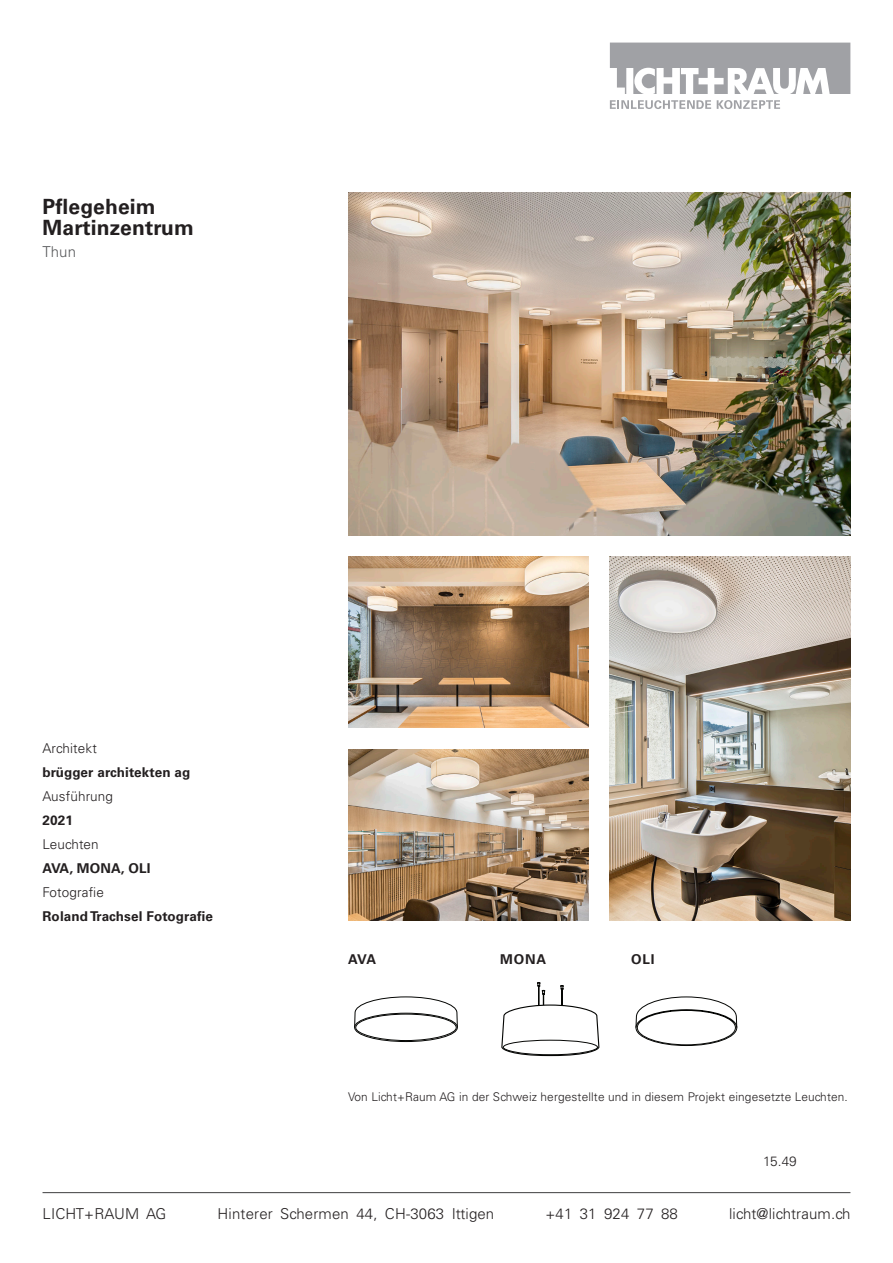
<style>
.page{position:relative;width:893px;height:1263px;background:#fff}
.page>*{position:absolute;margin:0;border:0;box-sizing:border-box;transform-origin:0 0}
.t1{font:700 21px/21px "Univers LT Std";letter-spacing:.01em;color:#231f20}
.t2{font:300 15px "Univers LT Std";letter-spacing:.01em;color:#231f20}
.t3{font:300 15px "Univers LT Std";color:#57585a}
.t4{font:700 13.5px "Univers LT Std";letter-spacing:.01em;color:#231f20}
.t5{font:300 13.5px "Univers LT Std";letter-spacing:.01em;color:#231f20}
.t6{font:300 12px "Univers LT Std";letter-spacing:.01em;color:#231f20}
</style>
<div class="page">
<hr style="left:43px;top:1192px;width:807px;height:1px;background:#3e3e3f">
<svg style="left:610px;top:100px;width:101px;height:9px"></svg>
<svg style="left:717px;top:100px;width:63px;height:9px"></svg>
<svg style="left:610px;top:43px;width:240px;height:51px"></svg>
<img style="left:348px;top:193px;width:502px;height:342px">
<img style="left:348px;top:556px;width:241px;height:172px">
<img style="left:348px;top:749px;width:241px;height:172px">
<img style="left:610px;top:556px;width:240px;height:365px">
<svg style="left:501px;top:982px;width:99px;height:75px"></svg>
<svg style="left:354px;top:996px;width:104px;height:47px"></svg>
<div style="left:356px;top:1014px;width:100px;height:27px;border:1px solid #040503;border-radius:50%"></div>
<svg style="left:635px;top:996px;width:102px;height:50px"></svg>
<p class="t1" style="left:43px;top:197px;width:153px">Pflegeheim<br>Martinzentrum</p>
<p class="t3" style="left:43px;top:242px;width:35px">Thun</p>
<p class="t5" style="left:43px;top:740px;width:56px">Architekt</p>
<p class="t4" style="left:43px;top:764px;width:149px">brügger architekten ag</p>
<p class="t5" style="left:43px;top:788px;width:72px">Ausführung</p>
<p class="t4" style="left:43px;top:812px;width:32px">2021</p>
<p class="t5" style="left:43px;top:836px;width:58px">Leuchten</p>
<p class="t4" style="left:43px;top:860px;width:109px">AVA, MONA, OLI</p>
<p class="t5" style="left:43px;top:884px;width:63px">Fotografie</p>
<p class="t4" style="left:43px;top:908px;width:172px">Roland Trachsel Fotografie</p>
<p class="t4" style="left:348px;top:951px;width:30px">AVA</p>
<p class="t4" style="left:500px;top:951px;width:47px">MONA</p>
<p class="t4" style="left:631px;top:951px;width:25px">OLI</p>
<p class="t6" style="left:348px;top:1089px;width:501px">Von Licht+Raum AG in der Schweiz hergestellte und in diesem Projekt eingesetzte Leuchten.</p>
<p class="t5" style="left:763px;top:1153px;width:35px">15.49</p>
<p class="t2" style="left:43px;top:1205px;width:125px">LICHT+RAUM AG</p>
<p class="t2" style="left:218px;top:1205px;width:278px">Hinterer Schermen 44, CH-3063 Ittigen</p>
<p class="t2" style="left:545px;top:1205px;width:134px">+41 31 924 77 88</p>
<p class="t2" style="left:729px;top:1205px;width:123px">licht@lichtraum.ch</p>
</div>
